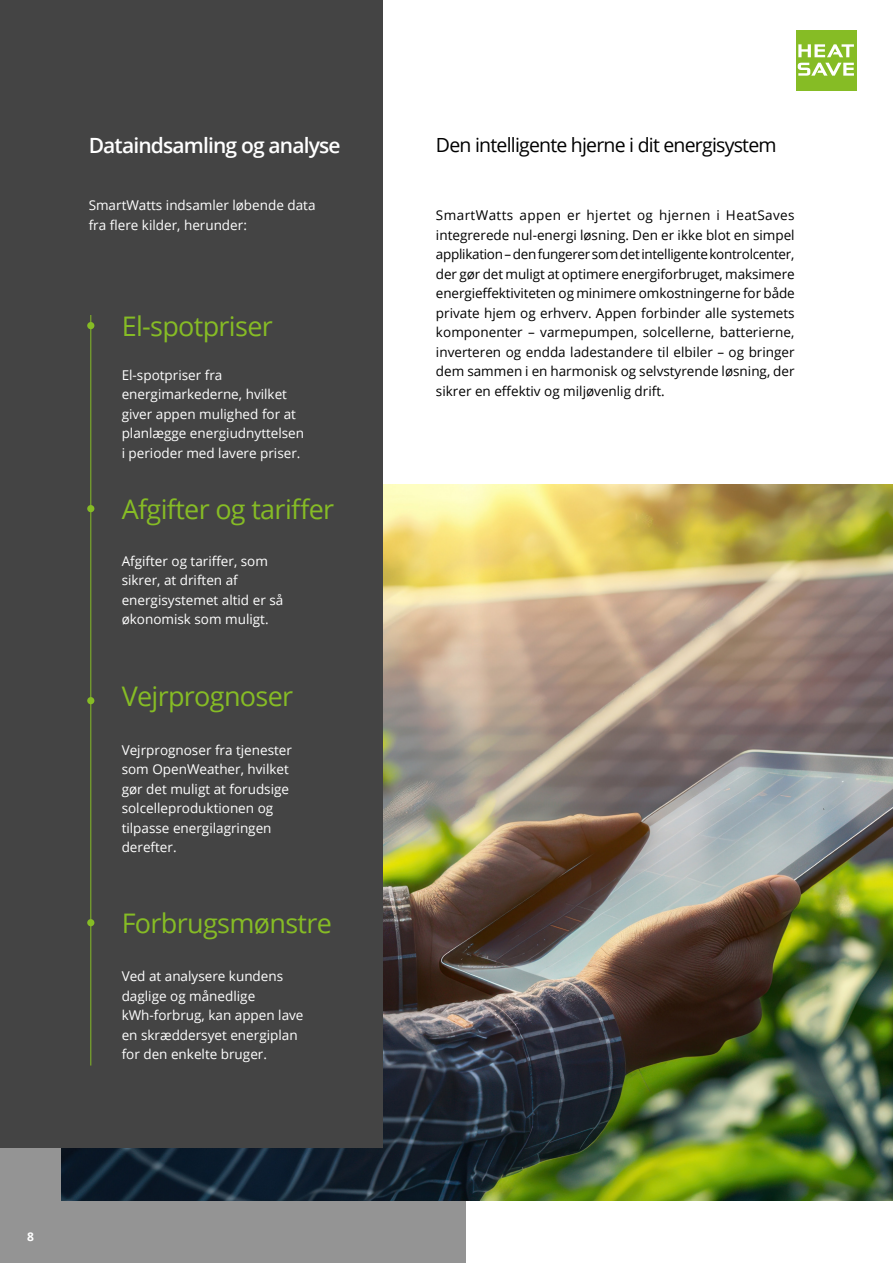
<style>
.page{position:relative;width:893px;height:1263px;background:#fff}
.page>*{position:absolute;margin:0;border:0;box-sizing:border-box;transform-origin:0 0}
.t1{font:27px "Open Sans";letter-spacing:-.025em;color:#86bc25}
.t2{font:600 21px "Open Sans";letter-spacing:-.04em;color:#fff}
.t3{font:19.5px "Open Sans";letter-spacing:-.04em;color:#000}
.t4{font:13.5px/19.5px "Open Sans";color:#fff}
.t5{font:13.5px/19.5px "Open Sans";color:#000;text-align:justify}
.t6{font:700 12px "Open Sans";color:#fff}
</style>
<div class="page">
<div style="left:0;top:1046px;width:466px;height:217px;background:#949494"></div>
<img style="left:62px;top:485px;width:831px;height:715px">
<div style="left:0;top:0;width:383px;height:1148px;background:#444"></div>
<hr style="left:90px;top:315px;width:1px;height:750px;background:#86bc25">
<div style="left:87px;top:322px;width:7px;height:7px;background:#86bc25;border-radius:50%"></div>
<div style="left:87px;top:505px;width:7px;height:7px;background:#86bc25;border-radius:50%"></div>
<div style="left:87px;top:697px;width:7px;height:7px;background:#86bc25;border-radius:50%"></div>
<div style="left:87px;top:919px;width:7px;height:7px;background:#86bc25;border-radius:50%"></div>
<div style="left:796px;top:30px;width:60px;height:61px;background:#86bc25"></div>
<svg style="left:798px;top:44px;width:56px;height:13px"></svg>
<svg style="left:798px;top:63px;width:56px;height:13px"></svg>
<h2 class="t2" style="left:89px;top:131px;width:253px">Dataindsamling og analyse</h2>
<p class="t4" style="left:89px;top:195px;width:228px">SmartWatts indsamler løbende data fra flere kilder, herunder:</p>
<h1 class="t1" style="left:122px;top:307px;width:153px">El-spotpriser</h1>
<p class="t4" style="left:122px;top:365px;width:184px">El-spotpriser fra energimarkederne, hvilket giver appen mulighed for at planlægge energiudnyttelsen i perioder med lavere priser.</p>
<h1 class="t1" style="left:122px;top:490px;width:214px">Afgifter og tariffer</h1>
<p class="t4" style="left:122px;top:551px;width:163px">Afgifter og tariffer, som sikrer, at driften af energisystemet altid er så økonomisk som muligt.</p>
<h1 class="t1" style="left:122px;top:678px;width:173px">Vejrprognoser</h1>
<p class="t4" style="left:122px;top:740px;width:172px">Vejrprognoser fra tjenester som OpenWeather, hvilket gør det muligt at forudsige solcelleproduktionen og tilpasse energilagringen derefter.</p>
<h1 class="t1" style="left:122px;top:904px;width:212px">Forbrugsmønstre</h1>
<p class="t4" style="left:122px;top:966px;width:183px">Ved at analysere kundens daglige og månedlige kWh-forbrug, kan appen lave en skræddersyet energiplan for den enkelte bruger.</p>
<p class="t6" style="left:27px;top:1228px;width:8px">8</p>
<h3 class="t3" style="left:436px;top:132px;width:342px">Den intelligente hjerne i dit energisystem</h3>
<p class="t5" style="left:436px;top:205px;width:360px">SmartWatts appen er hjertet og hjernen i HeatSaves integrerede nul-energi løsning. Den er ikke blot en simpel applikation – den fungerer som det intelligente kontrolcenter, der gør det muligt at optimere energiforbruget, maksimere energieffektiviteten og minimere omkostningerne for både private hjem og erhverv. Appen forbinder alle systemets komponenter – varmepumpen, solcellerne, batterierne, inverteren og endda ladestandere til elbiler – og bringer dem sammen i en harmonisk og selvstyrende løsning, der sikrer en effektiv og miljøvenlig drift.</p>
</div>
